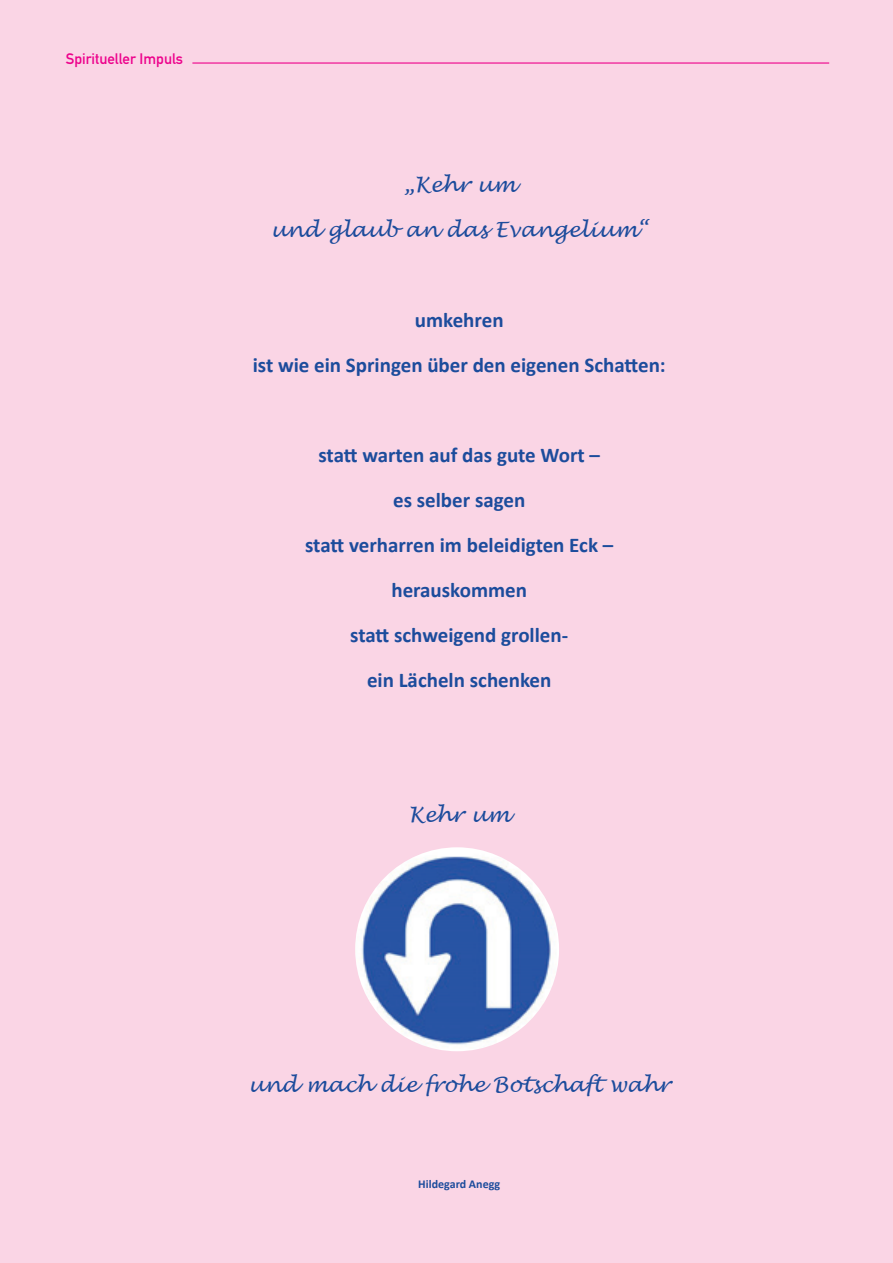
<style>
.page{position:relative;width:893px;height:1263px;background:#fad5e5}
.page>*{position:absolute;margin:0;border:0;box-sizing:border-box;transform-origin:0 0}
.t1{font:700 21px/45px "Calibri";color:#1c4c9c;text-align:center}
.t2{font:italic 21px/45px "Lucida Handwriting";color:#1c4c9c;text-align:center}
.t3{font:15px "DIN Mittelschrift";color:#ed028c}
.t4{font:700 12px "Calibri";color:#1c4c9c}
</style>
<div class="page">
<img style="left:355px;top:847px;width:204px;height:204px;border-radius:102px">
<hr style="left:192px;top:62px;width:637px;height:2px;background:#ed028c">
<p class="t3" style="left:66px;top:50px;width:119px">Spiritueller Impuls</p>
<p class="t2" style="left:270px;top:163px;width:379px">„Kehr um<br>und glaub an das Evangelium“</p>
<p class="t1" style="left:253px;top:297px;width:414px">umkehren<br>ist wie ein Springen über den eigenen Schatten:</p>
<p class="t1" style="left:305px;top:432px;width:310px">statt warten auf das gute Wort –<br>es selber sagen<br>statt verharren im beleidigten Eck – herauskommen<br>statt schweigend grollen-<br>ein Lächeln schenken</p>
<p class="t2" style="left:409px;top:793px;width:102px">Kehr um</p>
<p class="t2" style="left:248px;top:1063px;width:424px">und mach die frohe Botschaft wahr</p>
<p class="t4" style="left:418px;top:1177px;width:83px">Hildegard Anegg</p>
</div>
